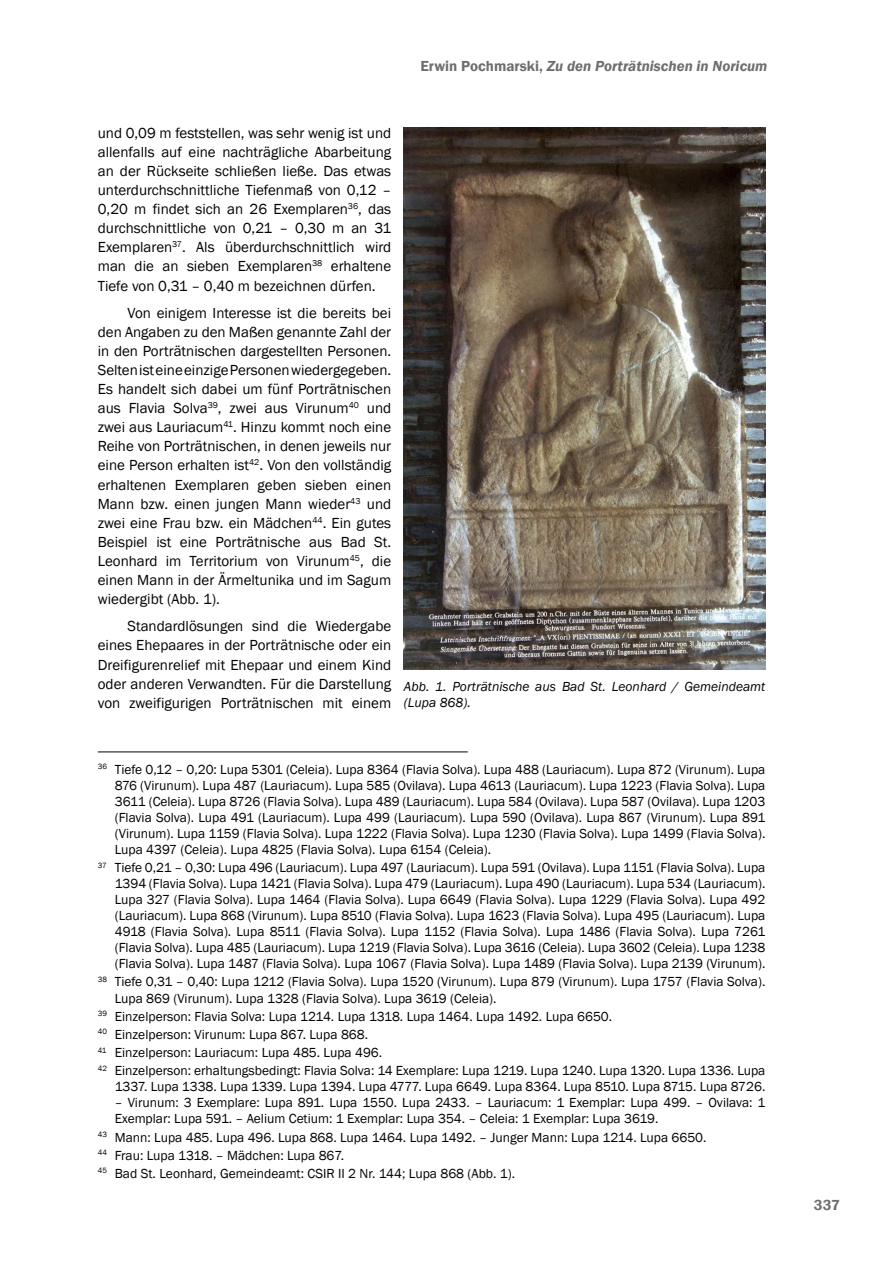
<style>
.page{position:relative;width:893px;height:1263px;background:#fff}
.page>*{position:absolute;margin:0;border:0;box-sizing:border-box;transform-origin:0 0}
.t1{font:15px/19px "Franklin Gothic";color:#000;text-align:justify}
.t2{font:italic 600 15px "Franklin Gothic";color:#6d6e71}
.t3{font:600 15px "Franklin Gothic";color:#6d6e71}
.t4{font:13.5px/16px "Franklin Gothic";color:#000}
.t5{font:italic 13.5px/16.5px "Franklin Gothic";color:#000}
.s1{font-style:normal}
</style>
<div class="page">
<hr style="left:98px;top:751px;width:370px;height:1px;background:#000">
<img style="left:404px;top:128px;width:361px;height:542px">
<p class="t2" style="left:420px;top:56px;width:349px"><span class="s1">Erwin Pochmarski,</span> Zu den Porträtnischen in Noricum</p>
<p class="t1" style="left:98px;top:124px;width:295px">und 0,09 m feststellen, was sehr wenig ist und allenfalls auf eine nachträgliche Abarbeitung an der Rückseite schließen ließe. Das etwas unterdurchschnittliche Tiefenmaß von 0,12 – 0,20 m findet sich an 26 Exemplaren<sup>36</sup>, das durchschnittliche von 0,21 – 0,30 m an 31<br>Exemplaren<sup>37</sup>. Als überdurchschnittlich wird man die an sieben Exemplaren<sup>38</sup> erhaltene Tiefe von 0,31 – 0,40 m bezeichnen dürfen.</p>
<p class="t1" style="left:98px;top:304px;width:295px;text-indent:30px">Von einigem Interesse ist die bereits bei den Angaben zu den Maßen genannte Zahl der in den Porträtnischen dargestellten Personen.<br>Selten ist eine einzige Personen wiedergegeben.<br>Es handelt sich dabei um fünf Porträtnischen aus Flavia Solva<sup>39</sup>, zwei aus Virunum<sup>40</sup> und zwei aus Lauriacum<sup>41</sup>. Hinzu kommt noch eine Reihe von Porträtnischen, in denen jeweils nur eine Person erhalten ist<sup>42</sup>. Von den vollständig erhaltenen Exemplaren geben sieben einen Mann bzw. einen jungen Mann wieder<sup>43</sup> und zwei eine Frau bzw. ein Mädchen<sup>44</sup>. Ein gutes Beispiel ist eine Porträtnische aus Bad St.<br>Leonhard im Territorium von Virunum<sup>45</sup>, die einen Mann in der Ärmeltunika und im Sagum wiedergibt (Abb. 1).</p>
<p class="t1" style="left:98px;top:617px;width:295px;text-indent:30px">Standardlösungen sind die Wiedergabe eines Ehepaares in der Porträtnische oder ein Dreifigurenrelief mit Ehepaar und einem Kind oder anderen Verwandten. Für die Darstellung von zweifigurigen Porträtnischen mit einem</p>
<p class="t5" style="left:404px;top:678px;width:363px">Abb. 1. Porträtnische aus Bad St. Leonhard / Gemeindeamt (Lupa 868).</p>
<p class="t4" style="left:115px;top:761px;width:652px;text-align:justify;text-indent:-17px"><sup>36</sup> Tiefe 0,12 – 0,20: Lupa 5301 (Celeia). Lupa 8364 (Flavia Solva). Lupa 488 (Lauriacum). Lupa 872 (Virunum). Lupa 876 (Virunum). Lupa 487 (Lauriacum). Lupa 585 (Ovilava). Lupa 4613 (Lauriacum). Lupa 1223 (Flavia Solva). Lupa 3611 (Celeia). Lupa 8726 (Flavia Solva). Lupa 489 (Lauriacum). Lupa 584 (Ovilava). Lupa 587 (Ovilava). Lupa 1203 (Flavia Solva). Lupa 491 (Lauriacum). Lupa 499 (Lauriacum). Lupa 590 (Ovilava). Lupa 867 (Virunum). Lupa 891 (Virunum). Lupa 1159 (Flavia Solva). Lupa 1222 (Flavia Solva). Lupa 1230 (Flavia Solva). Lupa 1499 (Flavia Solva).<br>Lupa 4397 (Celeia). Lupa 4825 (Flavia Solva). Lupa 6154 (Celeia).</p>
<p class="t4" style="left:115px;top:860px;width:652px;text-align:justify;text-indent:-17px"><sup>37</sup> Tiefe 0,21 – 0,30: Lupa 496 (Lauriacum). Lupa 497 (Lauriacum). Lupa 591 (Ovilava). Lupa 1151 (Flavia Solva). Lupa 1394 (Flavia Solva). Lupa 1421 (Flavia Solva). Lupa 479 (Lauriacum). Lupa 490 (Lauriacum). Lupa 534 (Lauriacum).<br>Lupa 327 (Flavia Solva). Lupa 1464 (Flavia Solva). Lupa 6649 (Flavia Solva). Lupa 1229 (Flavia Solva). Lupa 492 (Lauriacum). Lupa 868 (Virunum). Lupa 8510 (Flavia Solva). Lupa 1623 (Flavia Solva). Lupa 495 (Lauriacum). Lupa 4918 (Flavia Solva). Lupa 8511 (Flavia Solva). Lupa 1152 (Flavia Solva). Lupa 1486 (Flavia Solva). Lupa 7261 (Flavia Solva). Lupa 485 (Lauriacum). Lupa 1219 (Flavia Solva). Lupa 3616 (Celeia). Lupa 3602 (Celeia). Lupa 1238 (Flavia Solva). Lupa 1487 (Flavia Solva). Lupa 1067 (Flavia Solva). Lupa 1489 (Flavia Solva). Lupa 2139 (Virunum).</p>
<p class="t4" style="left:115px;top:974px;width:652px;text-indent:-17px"><sup>38</sup> Tiefe 0,31 – 0,40: Lupa 1212 (Flavia Solva). Lupa 1520 (Virunum). Lupa 879 (Virunum). Lupa 1757 (Flavia Solva).<br>Lupa 869 (Virunum). Lupa 1328 (Flavia Solva). Lupa 3619 (Celeia).</p>
<p class="t4" style="left:98px;top:1007px;width:669px;line-height:18.1px"><sup>39</sup> Einzelperson: Flavia Solva: Lupa 1214. Lupa 1318. Lupa 1464. Lupa 1492. Lupa 6650.<br><sup>40</sup> Einzelperson: Virunum: Lupa 867. Lupa 868.<br><sup>41</sup> Einzelperson: Lauriacum: Lupa 485. Lupa 496.<br><sup>42</sup> Einzelperson: erhaltungsbedingt: Flavia Solva: 14 Exemplare: Lupa 1219. Lupa 1240. Lupa 1320. Lupa 1336. Lupa</p>
<p class="t4" style="left:115px;top:1079px;width:652px">1337. Lupa 1338. Lupa 1339. Lupa 1394. Lupa 4777. Lupa 6649. Lupa 8364. Lupa 8510. Lupa 8715. Lupa 8726.</p>
<p class="t4" style="left:115px;top:1095px;width:652px">– Virunum: 3 Exemplare: Lupa 891. Lupa 1550. Lupa 2433. – Lauriacum: 1 Exemplar: Lupa 499. – Ovilava: 1<br>Exemplar: Lupa 591. – Aelium Cetium: 1 Exemplar: Lupa 354. – Celeia: 1 Exemplar: Lupa 3619.</p>
<p class="t4" style="left:98px;top:1128px;width:610px;line-height:18.1px"><sup>43</sup> Mann: Lupa 485. Lupa 496. Lupa 868. Lupa 1464. Lupa 1492. – Junger Mann: Lupa 1214. Lupa 6650.<br><sup>44</sup> Frau: Lupa 1318. – Mädchen: Lupa 867.<br><sup>45</sup> Bad St. Leonhard, Gemeindeamt: CSIR II 2 Nr. 144; Lupa 868 (Abb. 1).</p>
<p class="t3" style="left:814px;top:1195px;width:27px">337</p>
</div>
